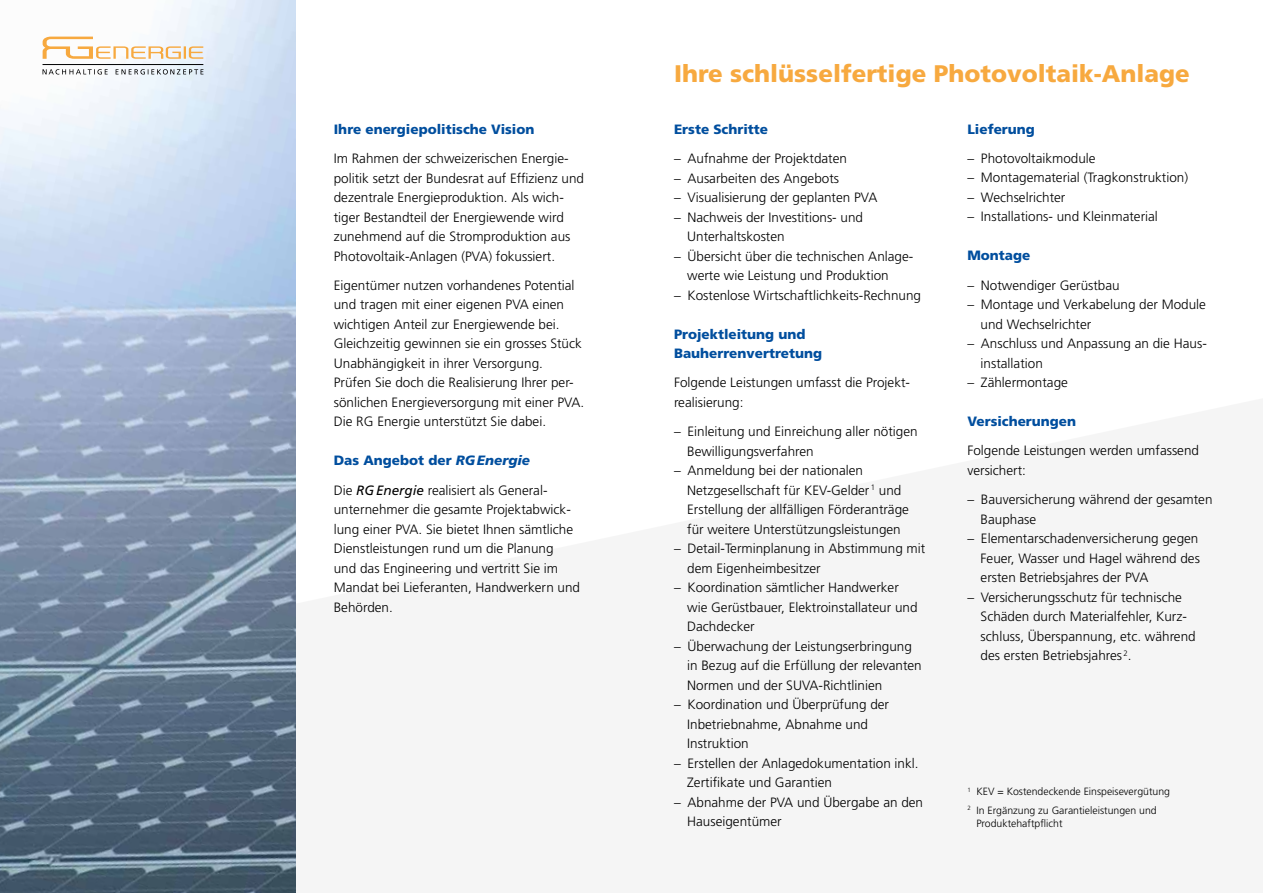
<style>
.page{position:relative;width:1263px;height:893px;background:#fff}
.page>*{position:absolute;margin:0;border:0;box-sizing:border-box;transform-origin:0 0}
.t1{font:900 24px "Frutiger";color:#f7a93f}
.t2{font:300 13.5px/19.5px "Frutiger";color:#000}
.t3{font:900 13.5px/19.5px "Frutiger";color:#004e9e}
.t4{font:300 10.5px/18.3px "Frutiger";color:#000}
.s1{font-weight:900;color:#004e9e}
.s2{font-weight:900;font-style:italic;color:#004e9e}
.s3{font-weight:400;font-style:italic}
</style>
<div class="page">
<img style="left:0;top:0;width:296px;height:893px">
<hr style="left:43px;top:64px;width:160px;height:1px;background:#000">
<svg style="left:43px;top:69px;width:160px;height:6px"></svg>
<svg style="left:43px;top:37px;width:160px;height:22px"></svg>
<p class="t3" style="left:334px;top:119px;width:202px">Ihre energiepolitische Vision</p>
<p class="t2" style="left:334px;top:149px;width:252px">Im Rahmen der schweizerischen Energie&shy;politik setzt der Bundesrat auf Effizienz und dezentrale Energieproduktion. Als wich&shy;tiger Bestandteil der Energiewende wird zunehmend auf die Stromproduktion aus Photovoltaik-Anlagen (PVA) fokussiert.</p>
<p class="t2" style="left:334px;top:275px;width:252px">Eigentümer nutzen vorhandenes Potential und tragen mit einer eigenen PVA einen wichtigen Anteil zur Energiewende bei.<br>Gleichzeitig gewinnen sie ein grosses Stück Unabhängigkeit in ihrer Versorgung.<br>Prüfen Sie doch die Realisierung Ihrer per&shy;sönlichen Energieversorgung mit einer PVA.<br>Die RG Energie unterstützt Sie dabei.</p>
<p class="t2" style="left:334px;top:446px;width:214px;line-height:29.2px"><span class="s1">Das Angebot der</span> <span class="s2">RGEnergie<br></span>Die <span class="s3">RGEnergie</span> realisiert als General-</p>
<p class="t2" style="left:334px;top:500px;width:248px">unternehmer die gesamte Projektabwick&shy;lung einer PVA. Sie bietet Ihnen sämtliche Dienstleistungen rund um die Planung<br>und das Engineering und vertritt Sie im Mandat bei Lieferanten, Handwerkern und Behörden.</p>
<h1 class="t1" style="left:674px;top:60px;width:517px">Ihre schlüsselfertige Photovoltaik-Anlage</h1>
<p class="t3" style="left:674px;top:119px;width:96px">Erste Schritte</p>
<p class="t2" style="left:674px;top:149px;width:175px">– Aufnahme der Projektdaten</p>
<p class="t2" style="left:674px;top:168px;width:167px">– Ausarbeiten des Angebots</p>
<p class="t2" style="left:674px;top:188px;width:205px">– Visualisierung der geplanten PVA</p>
<p class="t2" style="left:687px;top:207px;width:177px;text-indent:-13px">– Nachweis der Investitions- und<br>Unterhaltskosten</p>
<p class="t2" style="left:687px;top:246px;width:227px;text-indent:-13px">– Übersicht über die technischen Anlage&shy;werte wie Leistung und Produktion</p>
<p class="t2" style="left:674px;top:285px;width:249px">– Kostenlose Wirtschaftlichkeits-Rechnung</p>
<p class="t3" style="left:674px;top:324px;width:150px">Projektleitung und<br>Bauherrenvertretung</p>
<p class="t2" style="left:674px;top:373px;width:236px">Folgende Leistungen umfasst die Projekt&shy;realisierung:</p>
<p class="t2" style="left:687px;top:422px;width:232px;text-indent:-13px">– Einleitung und Einreichung aller nötigen<br>Bewilligungsverfahren</p>
<p class="t2" style="left:687px;top:461px;width:223px;text-indent:-13px">– Anmeldung bei der nationalen Netzgesellschaft für KEV-Gelder <sup>1</sup> und Erstellung der allfälligen Förderanträge für weitere Unterstützungsleistungen</p>
<p class="t2" style="left:687px;top:539px;width:240px;text-indent:-13px">– Detail-Terminplanung in Abstimmung mit dem Eigenheimbesitzer</p>
<p class="t2" style="left:687px;top:578px;width:232px;text-indent:-13px">– Koordination sämtlicher Handwerker wie Gerüstbauer, Elektroinstallateur und<br>Dachdecker</p>
<p class="t2" style="left:687px;top:636px;width:236px;text-indent:-13px">– Überwachung der Leistungserbringung in Bezug auf die Erfüllung der relevanten<br>Normen und der SUVA-Richtlinien</p>
<p class="t2" style="left:687px;top:695px;width:203px;text-indent:-13px">– Koordination und Überprüfung der<br>Inbetriebnahme, Abnahme und<br>Instruktion</p>
<p class="t2" style="left:687px;top:753px;width:233px;text-indent:-13px">– Erstellen der Anlagedokumentation inkl.<br>Zertifikate und Garantien</p>
<p class="t2" style="left:687px;top:792px;width:237px;text-indent:-13px">– Abnahme der PVA und Übergabe an den<br>Hauseigentümer</p>
<p class="t3" style="left:967px;top:119px;width:69px">Lieferung</p>
<p class="t2" style="left:967px;top:149px;width:130px">– Photovoltaikmodule</p>
<p class="t2" style="left:967px;top:168px;width:222px">– Montagematerial (Tragkonstruktion)</p>
<p class="t2" style="left:967px;top:188px;width:99px">– Wechselrichter</p>
<p class="t2" style="left:967px;top:207px;width:192px">– Installations- und Kleinmaterial</p>
<p class="t3" style="left:967px;top:246px;width:65px">Montage</p>
<p class="t2" style="left:967px;top:275px;width:154px">– Notwendiger Gerüstbau</p>
<p class="t2" style="left:981px;top:295px;width:227px;text-indent:-13px">– Montage und Verkabelung der Module und Wechselrichter</p>
<p class="t2" style="left:981px;top:334px;width:227px;text-indent:-13px">– Anschluss und Anpassung an die Haus&shy;installation</p>
<p class="t2" style="left:967px;top:373px;width:102px">– Zählermontage</p>
<p class="t3" style="left:967px;top:411px;width:110px">Versicherungen</p>
<p class="t2" style="left:967px;top:441px;width:233px">Folgende Leistungen werden umfassend versichert:</p>
<p class="t2" style="left:981px;top:490px;width:233px;text-indent:-13px">– Bauversicherung während der gesamten<br>Bauphase</p>
<p class="t2" style="left:981px;top:529px;width:221px;text-align:justify;text-indent:-13px">– Elementarschadenversicherung gegen Feuer, Wasser und Hagel während des ersten Betriebsjahres der PVA</p>
<p class="t2" style="left:981px;top:587px;width:217px;text-indent:-13px">– Versicherungsschutz für technische Schäden durch Materialfehler, Kurz&shy;schluss, Überspannung, etc. während des ersten Betriebsjahres <sup>2</sup>.</p>
<p class="t4" style="left:967px;top:782px;width:204px"><sup>1</sup> KEV = Kostendeckende Einspeisevergütung<br><sup>2</sup> In Ergänzung zu Garantieleistungen und</p>
<p class="t4" style="left:976px;top:814px;width:88px">Produktehaftpflicht</p>
</div>
